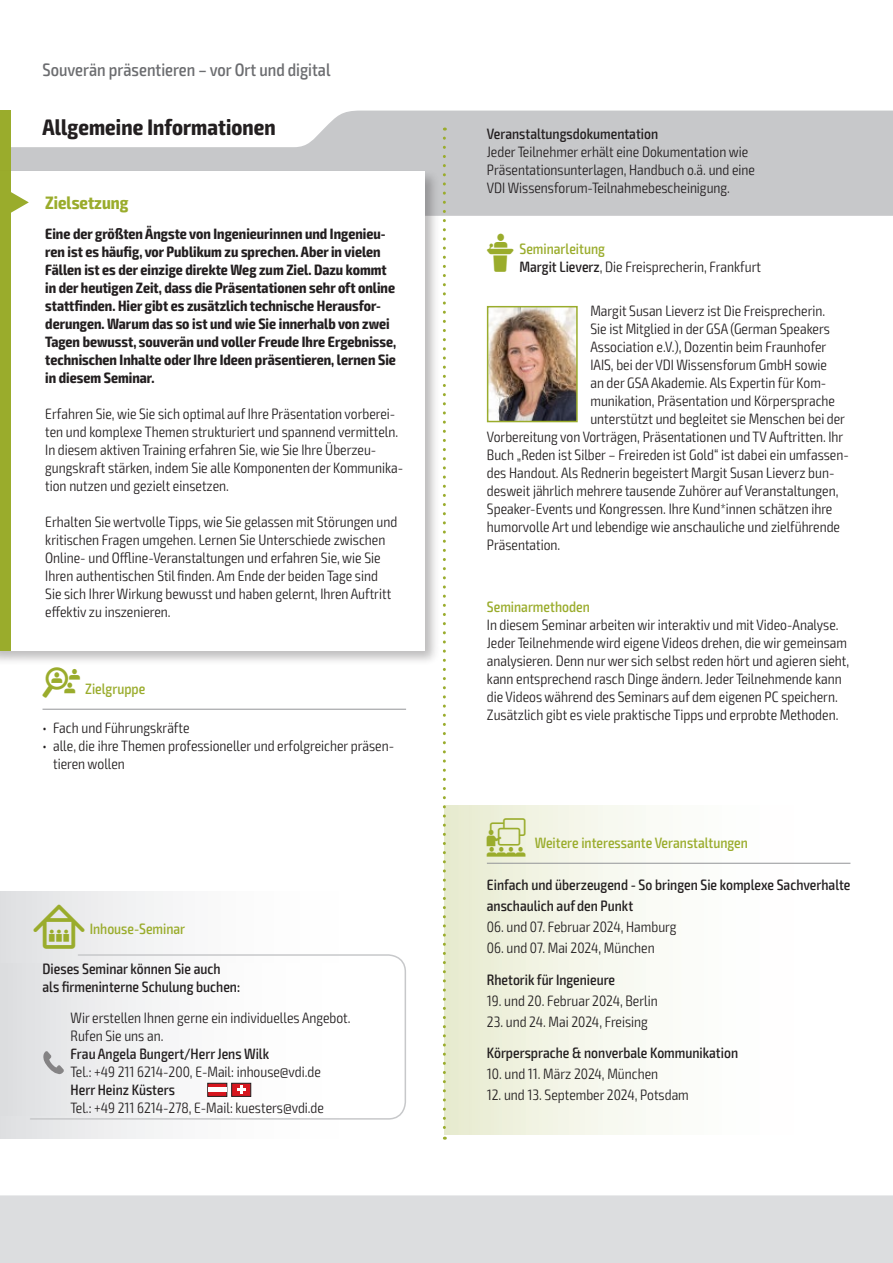
<style>
.page{position:relative;width:893px;height:1263px;background:#fff}
.page>*{position:absolute;margin:0;border:0;box-sizing:border-box;transform-origin:0 0}
.t1{font:700 condensed 22.5px "Exo 2";letter-spacing:.005em;color:#231f20}
.t2{font:500 condensed 18px "Exo 2";color:#6c6d70}
.t3{font:700 condensed 18px "Exo 2";color:#9aac2c}
.t4{font:300 condensed 15px/18px "Exo 2";color:#231f20}
.t5{font:700 condensed 15px/18px "Exo 2";color:#231f20}
.t6{font:500 condensed 15px/21px "Exo 2";color:#231f20}
.t7{font:500 condensed 15px "Exo 2";color:#9aac2c}
.s1{font-family:"VDI Iconset S4 A Regular";font-weight:400;font-stretch:normal;color:#9aac2c}
.s2{font-weight:500;color:#9aac2c}
.s3{font-weight:500}
.s4{font-family:"VDI Iconset S4 A Regular";font-weight:400;font-stretch:normal}
.s5{font-family:"VDI Iconset S4 A Regular";font-weight:400;font-stretch:normal;font-size:15.45px}
.s6{font-family:"VDI Iconset S4 A Regular";font-weight:400;font-stretch:normal;font-size:19.5px}
</style>
<div class="page">
<div style="left:0;top:1195px;width:893px;height:68px;background:#dcdddf"></div>
<svg style="left:11px;top:111px;width:881px;height:105px;fill:#c7c8ca"></svg>
<hr style="left:892px;top:111px;width:1px;height:105px;background:#9aac2c">
<div style="left:0;top:111px;width:11px;height:63px;background:#9aac2c"></div>
<div style="left:0;top:168px;width:440px;height:498px;background:#231f20;opacity:.3"></div>
<div style="left:0;top:171px;width:424px;height:480px;background:#fff"></div>
<div style="left:0;top:171px;width:11px;height:480px;background:#9aac2c"></div>
<svg style="left:11px;top:192px;width:18px;height:21px"></svg>
<hr style="left:43px;top:709px;width:363px;height:1px;background:#939598">
<div style="left:444px;top:806px;width:406px;height:328px;background:linear-gradient(to right,#ebeed7,#fff)"></div>
<hr style="left:487px;top:863px;width:363px;height:1px;background:#939598">
<img style="left:490px;top:309px;width:85px;height:110px">
<div style="left:487px;top:306px;width:91px;height:116px;border:2px solid #9aac2c"></div>
<div style="left:0;top:891px;width:406px;height:247px;background:linear-gradient(to right,#e4e5e7,#fff)"></div>
<svg style="left:29px;top:953px;width:377px;height:167px"></svg>
<div style="left:0;top:963px;width:383px;height:152px;background:linear-gradient(to right,#e2e3e5,#fff)"></div>
<svg style="left:207px;top:1083px;width:44px;height:14px"></svg>
<hr style="left:208px;top:1088px;width:19px;height:4px;background:#fff">
<svg style="left:43px;top:1051px;width:21px;height:23px"></svg>
<svg style="left:443px;top:138px;width:3px;height:1002px"></svg>
<p class="t2" style="left:43px;top:59px;width:290px">Souverän präsentieren – vor Ort und digital</p>
<h1 class="t1" style="left:43px;top:113px;width:235px">Allgemeine Informationen</h1>
<p class="t6" style="left:487px;top:124px;width:173px">Veranstaltungsdokumentation</p>
<p class="t4" style="left:487px;top:143px;width:270px">Jeder Teilnehmer erhält eine Dokumentation wie<br>Präsentationsunterlagen, Handbuch o.ä. und eine<br>VDI Wissensforum-Teilnahmebescheinigung.</p>
<p class="t5" style="left:45px;top:225px;width:352px">Eine der größten Ängste von Ingenieurinnen und Ingenieu&shy;ren ist es häufig, vor Publikum zu sprechen. Aber in vielen Fällen ist es der einzige direkte Weg zum Ziel. Dazu kommt in der heutigen Zeit, dass die Präsentationen sehr oft online stattfinden. Hier gibt es zusätzlich technische Herausfor&shy;derungen. Warum das so ist und wie Sie innerhalb von zwei Tagen bewusst, souverän und voller Freude Ihre Ergebnisse, technischen Inhalte oder Ihre Ideen präsentieren, lernen Sie in diesem Seminar.</p>
<p class="t4" style="left:45px;top:405px;width:359px">Erfahren Sie, wie Sie sich optimal auf Ihre Präsentation vorberei&shy;ten und komplexe Themen strukturiert und spannend vermitteln.<br>In diesem aktiven Training erfahren Sie, wie Sie Ihre Überzeu&shy;gungskraft stärken, indem Sie alle Komponenten der Kommunika&shy;tion nutzen und gezielt einsetzen.</p>
<p class="t4" style="left:45px;top:513px;width:353px">Erhalten Sie wertvolle Tipps, wie Sie gelassen mit Störungen und kritischen Fragen umgehen. Lernen Sie Unterschiede zwischen Online- und Offline-Veranstaltungen und erfahren Sie, wie Sie Ihren authentischen Stil finden. Am Ende der beiden Tage sind Sie sich Ihrer Wirkung bewusst und haben gelernt, Ihren Auftritt effektiv zu inszenieren.</p>
<p class="t3" style="left:45px;top:192px;width:85px">Zielsetzung</p>
<p class="t4" style="left:519px;top:240px;width:243px;text-indent:-33px"><span class="s1">L</span> <span class="s2">Seminarleitung<br></span><span class="s3">Margit Lieverz</span>, Die Freisprecherin, Frankfurt</p>
<p class="t4" style="left:590px;top:302px;width:236px">Margit Susan Lieverz ist Die Freisprecherin.</p>
<p class="t4" style="left:590px;top:320px;width:241px">Sie ist Mitglied in der GSA (German Speakers</p>
<p class="t4" style="left:590px;top:338px;width:237px">Association e.V.), Dozentin beim Fraunhofer</p>
<p class="t4" style="left:590px;top:356px;width:238px">IAIS, bei der VDI Wissensforum GmbH sowie</p>
<p class="t4" style="left:590px;top:374px;width:237px">an der GSA Akademie. Als Expertin für Kom-</p>
<p class="t4" style="left:590px;top:392px;width:246px">munikation, Präsentation und Körpersprache</p>
<p class="t4" style="left:590px;top:410px;width:256px">unterstützt und begleitet sie Menschen bei der</p>
<p class="t4" style="left:487px;top:428px;width:358px">Vorbereitung von Vorträgen, Präsentationen und TV Auftritten. Ihr</p>
<p class="t4" style="left:487px;top:446px;width:363px">Buch „Reden ist Silber – Freireden ist Gold“ ist dabei ein umfassen-</p>
<p class="t4" style="left:487px;top:464px;width:349px">des Handout. Als Rednerin begeistert Margit Susan Lieverz bun-</p>
<p class="t4" style="left:487px;top:482px;width:353px">desweit jährlich mehrere tausende Zuhörer auf Veranstaltungen,</p>
<p class="t4" style="left:487px;top:500px;width:347px">Speaker-Events und Kongressen. Ihre Kund*innen schätzen ihre</p>
<p class="t4" style="left:487px;top:518px;width:355px">humorvolle Art und lebendige wie anschauliche und zielführende</p>
<p class="t4" style="left:487px;top:536px;width:75px">Präsentation.</p>
<p class="t7" style="left:487px;top:598px;width:104px">Seminarmethoden</p>
<p class="t4" style="left:487px;top:616px;width:364px">In diesem Seminar arbeiten wir interaktiv und mit Video-Analyse.<br>Jeder Teilnehmende wird eigene Videos drehen, die wir gemeinsam analysieren. Denn nur wer sich selbst reden hört und agieren sieht, kann entsprechend rasch Dinge ändern. Jeder Teilnehmende kann die Videos während des Seminars auf dem eigenen PC speichern.<br>Zusätzlich gibt es viele praktische Tipps und erprobte Methoden.</p>
<p class="t7" style="left:43px;top:680px;width:104px"><span class="s4">Z</span> Zielgruppe</p>
<p class="t4" style="left:43px;top:719px;width:149px">• Fach und Führungskräfte</p>
<p class="t4" style="left:53px;top:737px;width:343px;text-indent:-11px">• alle, die ihre Themen professioneller und erfolgreicher präsen&shy;tieren wollen</p>
<p class="t7" style="left:33px;top:920px;width:153px"><span class="s5">I</span> Inhouse-Seminar</p>
<p class="t6" style="left:43px;top:960px;width:199px;line-height:18px">Dieses Seminar können Sie auch als firmeninterne Schulung buchen:</p>
<p class="t4" style="left:71px;top:1008px;width:282px">Wir erstellen Ihnen gerne ein individuelles Angebot.<br>Rufen Sie uns an.</p>
<p class="t6" style="left:71px;top:1043px;width:200px">Frau Angela Bungert/Herr Jens Wilk</p>
<p class="t4" style="left:71px;top:1062px;width:252px">Tel.: +49 211 6214-200, E-Mail: inhouse@vdi.de</p>
<p class="t6" style="left:71px;top:1079px;width:106px">Herr Heinz Küsters</p>
<p class="t4" style="left:71px;top:1098px;width:255px">Tel.: +49 211 6214-278, E-Mail: kuesters@vdi.de</p>
<p class="t7" style="left:487px;top:834px;width:263px"><span class="s6">W</span> Weitere interessante Veranstaltungen</p>
<p class="t6" style="left:487px;top:875px;width:365px">Einfach und überzeugend - So bringen Sie komplexe Sachverhalte anschaulich auf den Punkt</p>
<p class="t4" style="left:487px;top:918px;width:191px">06. und 07. Februar 2024, Hamburg</p>
<p class="t4" style="left:487px;top:939px;width:169px">06. und 07. Mai 2024, München</p>
<p class="t6" style="left:487px;top:969px;width:130px">Rhetorik für Ingenieure</p>
<p class="t4" style="left:487px;top:992px;width:172px">19. und 20. Februar 2024, Berlin</p>
<p class="t4" style="left:487px;top:1013px;width:162px">23. und 24. Mai 2024, Freising</p>
<p class="t6" style="left:487px;top:1043px;width:253px">Körpersprache &amp; nonverbale Kommunikation</p>
<p class="t4" style="left:487px;top:1065px;width:173px">10. und 11. März 2024, München</p>
<p class="t4" style="left:487px;top:1086px;width:203px">12. und 13. September 2024, Potsdam</p>
</div>
